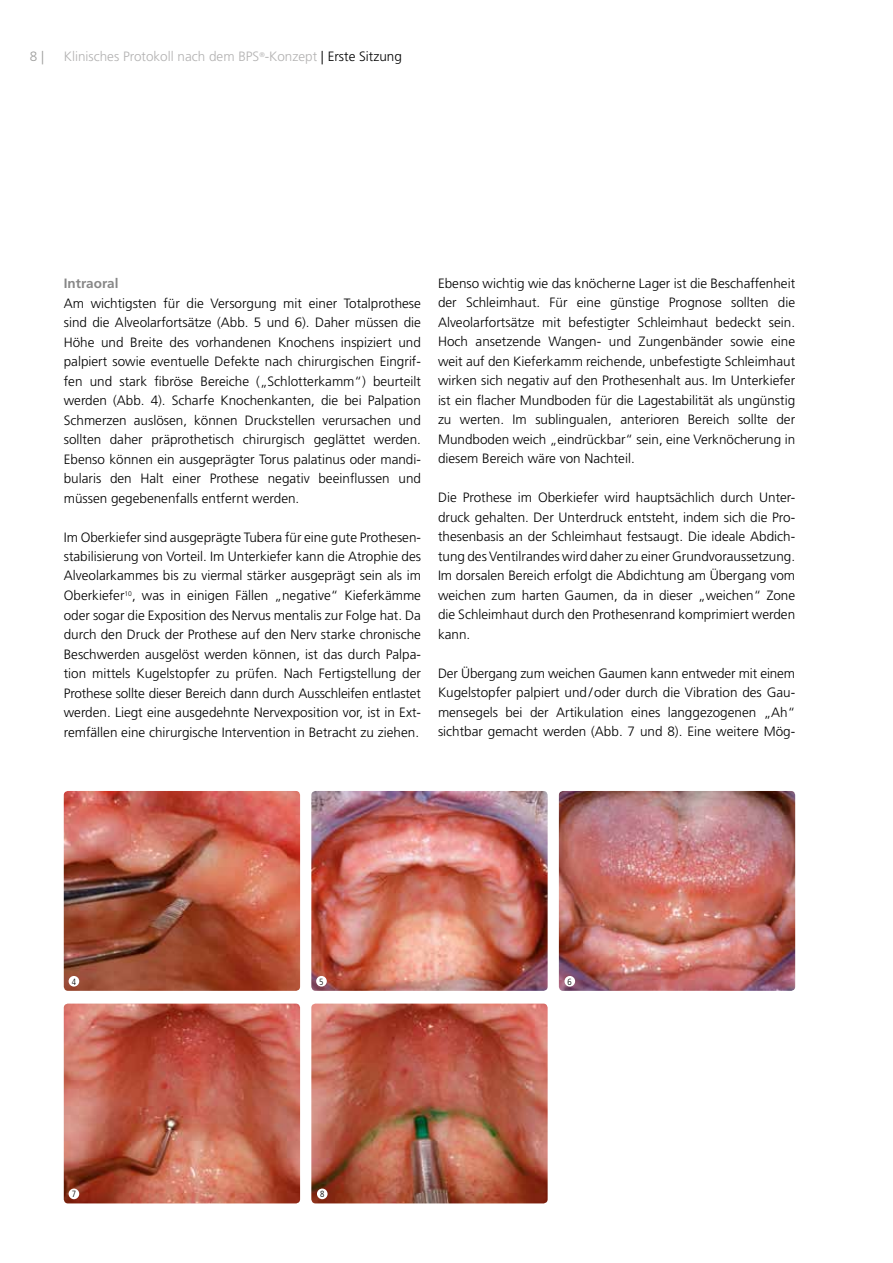
<style>
.page{position:relative;width:893px;height:1263px;background:#fff}
.page>*{position:absolute;margin:0;border:0;box-sizing:border-box;transform-origin:0 0}
.t1{font:300 13.5px/19.5px "Frutiger";color:#000;text-align:justify}
.t2{font:300 13.5px "Frutiger";color:#b3b2b2}
.t3{font:700 13.5px "Frutiger";color:#878787}
.t4{font:300 13.5px "Frutiger";color:#9d9d9c}
.t5{font:300 condensed 9px "Frutiger";color:#000}
.s1{color:#000}
</style>
<div class="page">
<img style="left:311px;top:1003px;width:237px;height:200px">
<img style="left:559px;top:791px;width:236px;height:200px">
<img style="left:64px;top:1003px;width:236px;height:200px">
<img style="left:311px;top:791px;width:237px;height:200px">
<img style="left:64px;top:791px;width:236px;height:200px">
<div style="left:69px;top:1188px;width:10px;height:11px;background:#fff;border-radius:50%"></div>
<div style="left:316px;top:976px;width:11px;height:10px;background:#fff;border-radius:50%"></div>
<div style="left:69px;top:976px;width:10px;height:10px;background:#fff;border-radius:50%"></div>
<div style="left:317px;top:1188px;width:11px;height:11px;background:#fff;border-radius:50%"></div>
<div style="left:564px;top:976px;width:11px;height:10px;background:#fff;border-radius:50%"></div>
<p class="t4" style="left:30px;top:49px;width:16px">8 |</p>
<p class="t2" style="left:64px;top:49px;width:340px">Klinisches Protokoll nach dem BPS<sup>®</sup>-Konzept <span class="s1">| Erste Sitzung</span></p>
<p class="t3" style="left:64px;top:275px;width:56px">Intraoral</p>
<p class="t1" style="left:64px;top:293px;width:359px">Am wichtigsten für die Versorgung mit einer Totalprothese sind die Alveolarfortsätze (Abb. 5 und 6). Daher müssen die Höhe und Breite des vorhandenen Knochens inspiziert und palpiert sowie eventuelle Defekte nach chirurgischen Eingrif&shy;fen und stark fibröse Bereiche („Schlotterkamm“) beurteilt werden (Abb. 4). Scharfe Knochenkanten, die bei Palpation Schmerzen auslösen, können Druckstellen verursachen und sollten daher präprothetisch chirurgisch geglättet werden.<br>Ebenso können ein ausgeprägter Torus palatinus oder mandi&shy;bularis den Halt einer Prothese negativ beeinflussen und müssen gegebenenfalls entfernt werden.</p>
<p class="t1" style="left:64px;top:527px;width:359px">Im Oberkiefer sind ausgeprägte Tubera für eine gute Prothesen&shy;stabilisierung von Vorteil. Im Unterkiefer kann die Atrophie des Alveolarkammes bis zu viermal stärker ausgeprägt sein als im Oberkiefer<sup>10</sup>, was in einigen Fällen „negative“ Kieferkämme oder sogar die Exposition des Nervus mentalis zur Folge hat. Da durch den Druck der Prothese auf den Nerv starke chronische Beschwerden ausgelöst werden können, ist das durch Palpa&shy;tion mittels Kugelstopfer zu prüfen. Nach Fertigstellung der Prothese sollte dieser Bereich dann durch Ausschleifen entlastet werden. Liegt eine ausgedehnte Nervexposition vor, ist in Ext&shy;remfällen eine chirurgische Intervention in Betracht zu ziehen.</p>
<p class="t1" style="left:438px;top:274px;width:359px">Ebenso wichtig wie das knöcherne Lager ist die Beschaffenheit der Schleimhaut. Für eine günstige Prognose sollten die Alveolarfortsätze mit befestigter Schleimhaut bedeckt sein.<br>Hoch ansetzende Wangen- und Zungenbänder sowie eine weit auf den Kieferkamm reichende, unbefestigte Schleimhaut wirken sich negativ auf den Prothesenhalt aus. Im Unterkiefer ist ein flacher Mundboden für die Lagestabilität als ungünstig zu werten. Im sublingualen, anterioren Bereich sollte der Mundboden weich „eindrückbar“ sein, eine Verknöcherung in diesem Bereich wäre von Nachteil.</p>
<p class="t1" style="left:438px;top:488px;width:359px">Die Prothese im Oberkiefer wird hauptsächlich durch Unter&shy;druck gehalten. Der Unterdruck entsteht, indem sich die Pro&shy;thesenbasis an der Schleimhaut festsaugt. Die ideale Abdich&shy;tung des Ventilrandes wird daher zu einer Grundvoraussetzung.<br>Im dorsalen Bereich erfolgt die Abdichtung am Übergang vom weichen zum harten Gaumen, da in dieser „weichen“ Zone die Schleimhaut durch den Prothesenrand komprimiert werden kann.</p>
<p class="t1" style="left:438px;top:664px;width:359px">Der Übergang zum weichen Gaumen kann entweder mit einem Kugelstopfer palpiert und/oder durch die Vibration des Gau&shy;mensegels bei der Artikulation eines langgezogenen „Ah“ sichtbar gemacht werden (Abb. 7 und 8). Eine weitere Mög-</p>
<p class="t5" style="left:72px;top:976px;width:6px">4</p>
<p class="t5" style="left:319px;top:976px;width:6px">5</p>
<p class="t5" style="left:72px;top:1189px;width:6px">7</p>
<p class="t5" style="left:320px;top:1189px;width:6px">8</p>
<p class="t5" style="left:568px;top:976px;width:6px">6</p>
</div>
